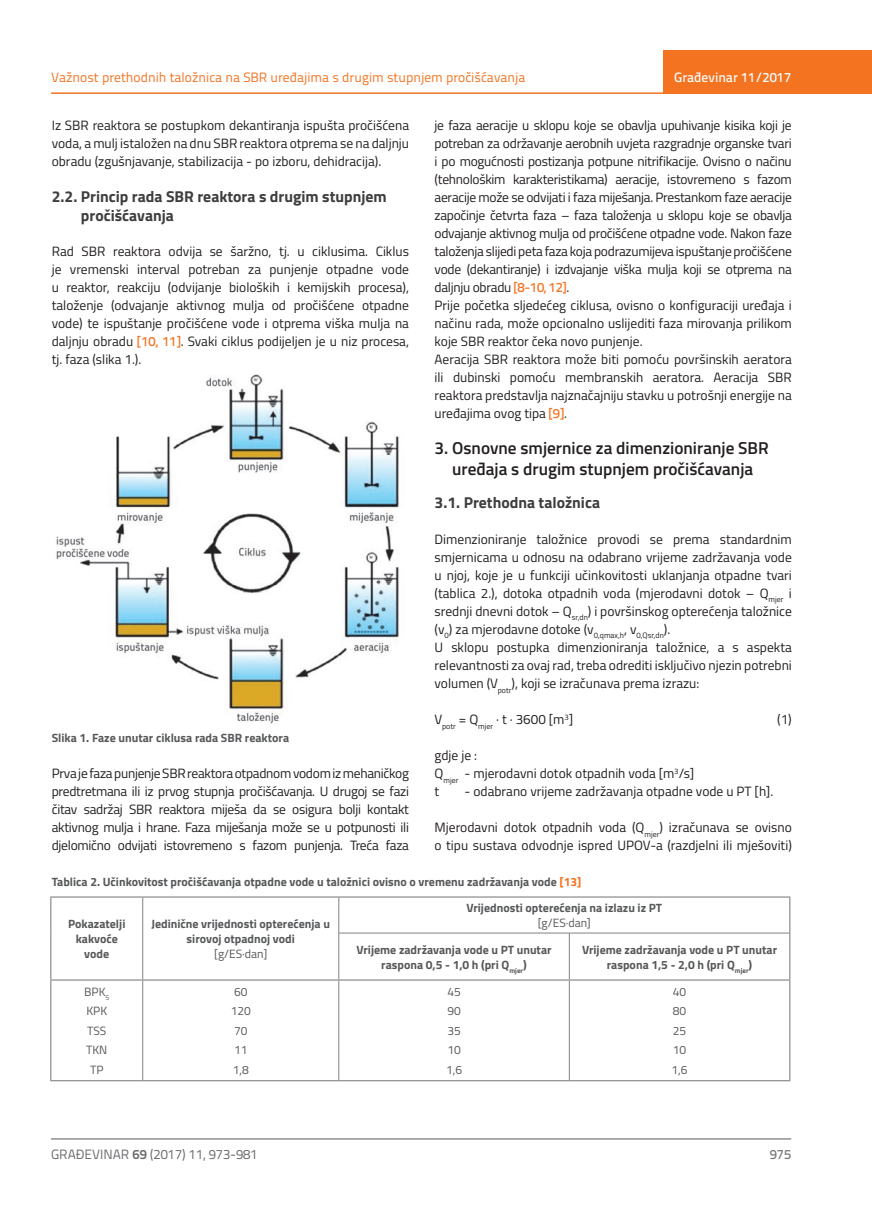
<style>
.page{position:relative;width:872px;height:1212px;background:#fff}
.page>*{position:absolute;margin:0;border:0;box-sizing:border-box;transform-origin:0 0}
.t1{font:600 17.25px/21px "Titillium";color:#231f20;text-align:center}
.t2{font:700 15.75px/19.5px "Titillium";color:#3e3e3f}
.t3{font:13.5px/18px "Titillium";color:#231f20;text-align:justify}
.t4{font:13.5px/18px "Titillium";letter-spacing:-.02em;color:#231f20}
.t5{font:13.5px "Titillium Text 22 L";color:#f47321}
.t6{font:13.5px "Titillium Text 22 L";color:#6c6d70}
.t7{font:500 13.5px "Titillium Text 22 L";color:#fff}
.t8{font:500 13.5px "Titillium Text 22 L";color:#787a7d}
.t9{font:700 12px/15px "Titillium";color:#57585a;text-align:center}
.t10{font:12px/19.5px "Titillium";color:#57585a;text-align:justify}
.s1{font-family:"Titillium Text 22 L";font-weight:500;color:#f47321}
.s2{color:#f47321}
.s3{font-weight:700}
</style>
<div class="page">
<hr style="left:51px;top:92px;width:821px;height:2px;background:#f47321">
<div style="left:663px;top:50px;width:209px;height:44px;background:#f47321"></div>
<hr style="left:51px;top:1139px;width:740px;height:1px;background:#57585a">
<img style="left:56px;top:374px;width:343px;height:350px">
<hr style="left:142px;top:897px;width:1px;height:36px;background:#808285">
<hr style="left:142px;top:933px;width:1px;height:46px;background:#808285">
<hr style="left:338px;top:897px;width:1px;height:36px;background:#808285">
<hr style="left:338px;top:933px;width:231px;height:1px;background:#808285">
<hr style="left:338px;top:933px;width:1px;height:46px;background:#808285">
<hr style="left:569px;top:933px;width:220px;height:1px;background:#808285">
<hr style="left:569px;top:933px;width:1px;height:46px;background:#808285">
<hr style="left:142px;top:980px;width:1px;height:100px;background:#808285">
<hr style="left:338px;top:980px;width:1px;height:100px;background:#808285">
<hr style="left:569px;top:980px;width:1px;height:100px;background:#808285">
<hr style="left:50px;top:980px;width:1px;height:100px;background:#808285">
<hr style="left:789px;top:980px;width:1px;height:100px;background:#808285">
<hr style="left:50px;top:1080px;width:93px;height:1px;background:#808285">
<hr style="left:143px;top:1080px;width:196px;height:1px;background:#808285">
<hr style="left:339px;top:1080px;width:230px;height:1px;background:#808285">
<hr style="left:569px;top:1080px;width:221px;height:1px;background:#808285">
<hr style="left:50px;top:896px;width:93px;height:1px;background:#808285">
<hr style="left:50px;top:897px;width:1px;height:36px;background:#808285">
<hr style="left:143px;top:896px;width:196px;height:1px;background:#808285">
<hr style="left:50px;top:933px;width:1px;height:46px;background:#808285">
<hr style="left:50px;top:979px;width:93px;height:1px;background:#808285">
<hr style="left:143px;top:979px;width:196px;height:1px;background:#808285">
<hr style="left:339px;top:896px;width:230px;height:1px;background:#808285">
<hr style="left:569px;top:896px;width:221px;height:1px;background:#808285">
<hr style="left:789px;top:897px;width:1px;height:36px;background:#808285">
<hr style="left:789px;top:933px;width:1px;height:46px;background:#808285">
<hr style="left:339px;top:979px;width:230px;height:1px;background:#808285">
<hr style="left:569px;top:979px;width:221px;height:1px;background:#808285">
<p class="t5" style="left:51px;top:68px;width:476px">Važnost prethodnih taložnica na SBR uređajima s drugim stupnjem pročišćavanja</p>
<p class="t3" style="left:52px;top:115px;width:359px">Iz SBR reaktora se postupkom dekantiranja ispušta pročišćena voda, a mulj istaložen na dnu SBR reaktora otprema se na daljnju obradu (zgušnjavanje, stabilizacija - po izboru, dehidracija).</p>
<p class="t2" style="left:81px;top:186px;width:307px;text-indent:-29px">2.2. Princip rada SBR reaktora s drugim stupnjem pročišćavanja</p>
<p class="t3" style="left:52px;top:241px;width:359px">Rad SBR reaktora odvija se šaržno, tj. u ciklusima. Ciklus je vremenski interval potreban za punjenje otpadne vode u reaktor, reakciju (odvijanje bioloških i kemijskih procesa), taloženje (odvajanje aktivnog mulja od pročišćene otpadne vode) te ispuštanje pročišćene vode i otprema viška mulja na daljnju obradu <span class="s1">[10, 11]</span>. Svaki ciklus podijeljen je u niz procesa, tj. faza (slika 1.).</p>
<p class="t7" style="left:674px;top:67px;width:118px">Građevinar 11/2017</p>
<p class="t4" style="left:434px;top:115px;width:359px">je faza aeracije u sklopu koje se obavlja upuhivanje kisika koji je potreban za održavanje aerobnih uvjeta razgradnje organske tvari i po mogućnosti postizanja potpune nitrifikacije. Ovisno o načinu (tehnološkim karakteristikama) aeracije, istovremeno s fazom aeracije može se odvijati i faza miješanja. Prestankom faze aeracije započinje četvrta faza – faza taloženja u sklopu koje se obavlja odvajanje aktivnog mulja od pročišćene otpadne vode. Nakon faze taloženja slijedi peta faza koja podrazumijeva ispuštanje pročišćene vode (dekantiranje) i izdvajanje viška mulja koji se otprema na daljnju obradu <span class="s1">[8-10, 12]</span>.<br>Prije početka sljedećeg ciklusa, ovisno o konfiguraciji uređaja i načinu rada, može opcionalno uslijediti faza mirovanja prilikom koje SBR reaktor čeka novo punjenje.<br>Aeracija SBR reaktora može biti pomoću površinskih aeratora ili dubinski pomoću membranskih aeratora. Aeracija SBR reaktora predstavlja najznačajniju stavku u potrošnji energije na uređajima ovog tipa <span class="s1">[9]</span>.</p>
<p class="t1" style="left:434px;top:436px;width:336px">3. Osnovne smjernice za dimenzioniranje SBR uređaja s drugim stupnjem pročišćavanja</p>
<p class="t2" style="left:434px;top:492px;width:167px">3.1. Prethodna taložnica</p>
<p class="t3" style="left:434px;top:529px;width:359px;text-align:left">Dimenzioniranje taložnice provodi se prema standardnim smjernicama u odnosu na odabrano vrijeme zadržavanja vode u njoj, koje je u funkciji učinkovitosti uklanjanja otpadne tvari (tablica 2.), dotoka otpadnih voda (mjerodavni dotok – Q<sub>mjer</sub> i srednji dnevni dotok – Q<sub>sr,dn</sub>) i površinskog opterećenja taložnice (v<sub>0</sub>) za mjerodavne dotoke (v<sub>0,qmax,h</sub>, v<sub>0,Qsr,dn</sub>).<br>U sklopu postupka dimenzioniranja taložnice, a s aspekta relevantnosti za ovaj rad, treba odrediti isključivo njezin potrebni volumen (V<sub>potr</sub>), koji se izračunava prema izrazu:</p>
<p class="t3" style="left:434px;top:710px;width:140px">V<sub>potr</sub> = Q<sub>mjer</sub> ∙ t ∙ 3600 [m<sup>3</sup>]</p>
<p class="t3" style="left:777px;top:710px;width:16px">(1)</p>
<p class="t3" style="left:434px;top:746px;width:261px;text-align:left">gdje je :<br>Q<sub>mjer</sub> - mjerodavni dotok otpadnih voda [m<sup>3</sup>/s] t</p>
<p class="t9" style="left:52px;top:730px;width:239px">Slika 1. Faze unutar ciklusa rada SBR reaktora</p>
<p class="t3" style="left:52px;top:764px;width:359px">Prva je faza punjenje SBR reaktora otpadnom vodom iz mehaničkog predtretmana ili iz prvog stupnja pročišćavanja. U drugoj se fazi čitav sadržaj SBR reaktora miješa da se osigura bolji kontakt aktivnog mulja i hrane. Faza miješanja može se u potpunosti ili djelomično odvijati istovremeno s fazom punjenja. Treća faza</p>
<p class="t3" style="left:464px;top:782px;width:310px">- odabrano vrijeme zadržavanja otpadne vode u PT [h].</p>
<p class="t3" style="left:434px;top:818px;width:359px">Mjerodavni dotok otpadnih voda (Q<sub>mjer</sub>) izračunava se ovisno o tipu sustava odvodnje ispred UPOV-a (razdjelni ili mješoviti)</p>
<p class="t9" style="left:52px;top:874px;width:531px">Tablica 2. Učinkovitost pročišćavanja otpadne vode u taložnici ovisno o vremenu zadržavanja vode <span class="s2">[13]</span></p>
<p class="t9" style="left:68px;top:916px;width:59px">Pokazatelji kakvoće vode</p>
<p class="t9" style="left:151px;top:916px;width:180px">Jedinične vrijednosti opterećenja u sirovoj otpadnoj vodi</p>
<p class="t10" style="left:214px;top:943px;width:55px">[g/ES∙dan]</p>
<p class="t9" style="left:466px;top:900px;width:197px">Vrijednosti opterećenja na izlazu iz PT</p>
<p class="t10" style="left:537px;top:912px;width:55px">[g/ES∙dan]</p>
<p class="t9" style="left:356px;top:941px;width:197px">Vrijeme zadržavanja vode u PT unutar raspona 0,5 - 1,0 h (pri Q<sub>mjer</sub>)</p>
<p class="t9" style="left:582px;top:941px;width:197px">Vrijeme zadržavanja vode u PT unutar raspona 1,5 - 2,0 h (pri Q<sub>mjer</sub>)</p>
<p class="t10" style="left:84px;top:981px;width:27px;text-align:center">BPK<sub>5<br></sub>KPK<br>TSS<br>TKN<br>TP</p>
<p class="t10" style="left:231px;top:981px;width:22px;text-align:left">60<br>120<br>70<br>11<br>1,8</p>
<p class="t10" style="left:446px;top:981px;width:18px">45<br>90<br>35<br>10<br>1,6</p>
<p class="t10" style="left:671px;top:981px;width:18px">40<br>80<br>25<br>10<br>1,6</p>
<p class="t6" style="left:51px;top:1144px;width:208px">GRAĐEVINAR <span class="s3">69</span> (2017) 11, 973-981</p>
<p class="t8" style="left:769px;top:1144px;width:23px">975</p>
</div>
